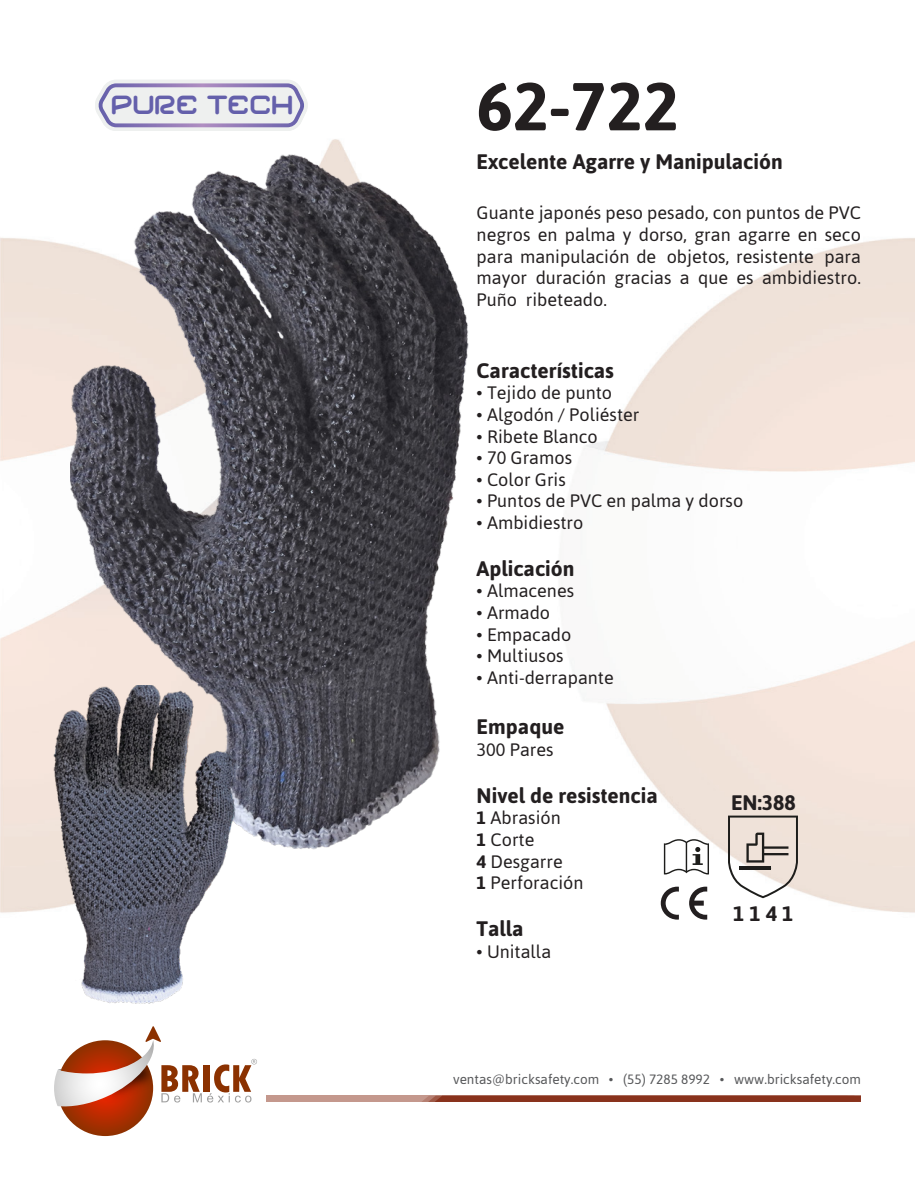
<style>
.page{position:relative;width:915px;height:1191px;background:#fff}
.page>*{position:absolute;margin:0;border:0;box-sizing:border-box;transform-origin:0 0}
.t1{font:700 67.5px "Asap";color:#231f20}
.t2{font:24.45px "Racer";color:#6460ab}
.t3{font:700 21px "Asap";color:#231f20}
.t4{font:18px/21.6px "Asap";color:#231f20;text-align:justify}
.t5{font:13.5px "Asap";color:#57585a}
.s1{font-weight:700}
</style>
<div class="page">
<div style="left:266px;top:1095px;width:594px;height:7px;background:#c4988d"></div>
<svg style="left:422px;top:1095px;width:438px;height:7px;background:#8f3c27"></svg>
<svg style="left:57px;top:1040px;width:96px;height:96px"></svg>
<img style="left:86px;top:1107px;width:64px;height:9px">
<svg style="left:54px;top:1026px;width:203px;height:81px"></svg>
<img style="left:0;top:237px;width:914px;height:683px">
<svg style="left:95px;top:80px;width:213px;height:39px;background:#e1e1e8"></svg>
<img style="left:70px;top:119px;width:406px;height:760px">
<div style="left:659px;top:879px;width:48px;height:48px;background:#fff"></div>
<svg style="left:660px;top:886px;width:18px;height:33px"></svg>
<svg style="left:689px;top:886px;width:18px;height:33px"></svg>
<svg style="left:727px;top:815px;width:70px;height:83px"></svg>
<hr style="left:739px;top:866px;width:31px;height:4px;background:#1d1d1b">
<svg style="left:663px;top:839px;width:45px;height:35px"></svg>
<img style="left:27px;top:686px;width:215px;height:318px">
<h2 class="t2" style="left:112px;top:92px;width:184px">PURE TECH</h2>
<p class="t1" style="left:476px;top:61px;width:204px">62-722</p>
<p class="t3" style="left:476px;top:147px;width:307px">Excelente Agarre y Manipulación</p>
<p class="t4" style="left:476px;top:202px;width:385px">Guante japonés peso pesado, con puntos de PVC negros en palma y dorso, gran agarre en seco para manipulación de objetos, resistente para mayor duración gracias a que es ambidiestro.<br>Puño ribeteado.</p>
<p class="t3" style="left:476px;top:356px;width:139px">Características</p>
<p class="t4" style="left:476px;top:382px;width:137px">• Tejido de punto</p>
<p class="t4" style="left:476px;top:403px;width:164px">• Algodón / Poliéster</p>
<p class="t4" style="left:476px;top:425px;width:123px">• Ribete Blanco</p>
<p class="t4" style="left:476px;top:446px;width:97px">• 70 Gramos</p>
<p class="t4" style="left:476px;top:468px;width:91px">• Color Gris</p>
<p class="t4" style="left:476px;top:490px;width:268px">• Puntos de PVC en palma y dorso</p>
<p class="t4" style="left:476px;top:511px;width:108px">• Ambidiestro</p>
<p class="t3" style="left:476px;top:554px;width:99px">Aplicación</p>
<p class="t4" style="left:476px;top:580px;width:99px">• Almacenes</p>
<p class="t4" style="left:476px;top:601px;width:75px">• Armado</p>
<p class="t4" style="left:476px;top:623px;width:96px">• Empacado</p>
<p class="t4" style="left:476px;top:644px;width:88px">• Multiusos</p>
<p class="t4" style="left:476px;top:666px;width:138px">• Anti-derrapante</p>
<p class="t3" style="left:476px;top:713px;width:89px">Empaque</p>
<p class="t4" style="left:476px;top:738px;width:79px">300 Pares</p>
<p class="t3" style="left:476px;top:781px;width:182px">Nivel de resistencia</p>
<p class="t4" style="left:476px;top:806px;width:86px"><span class="s1">1</span> Abrasión</p>
<p class="t4" style="left:476px;top:828px;width:59px"><span class="s1">1</span> Corte</p>
<p class="t4" style="left:476px;top:850px;width:88px"><span class="s1">4</span> Desgarre</p>
<p class="t4" style="left:476px;top:871px;width:108px"><span class="s1">1</span> Perforación</p>
<p class="t3" style="left:476px;top:914px;width:48px">Talla</p>
<p class="t4" style="left:476px;top:940px;width:76px">• Unitalla</p>
<p class="t3" style="left:730px;top:789px;width:66px">EN:388</p>
<p class="t3" style="left:733px;top:899px;width:62px">1 1 4 1</p>
<p class="t5" style="left:453px;top:1070px;width:409px">ventas@bricksafety.com • (55) 7285 8992 • www.bricksafety.com</p>
</div>
